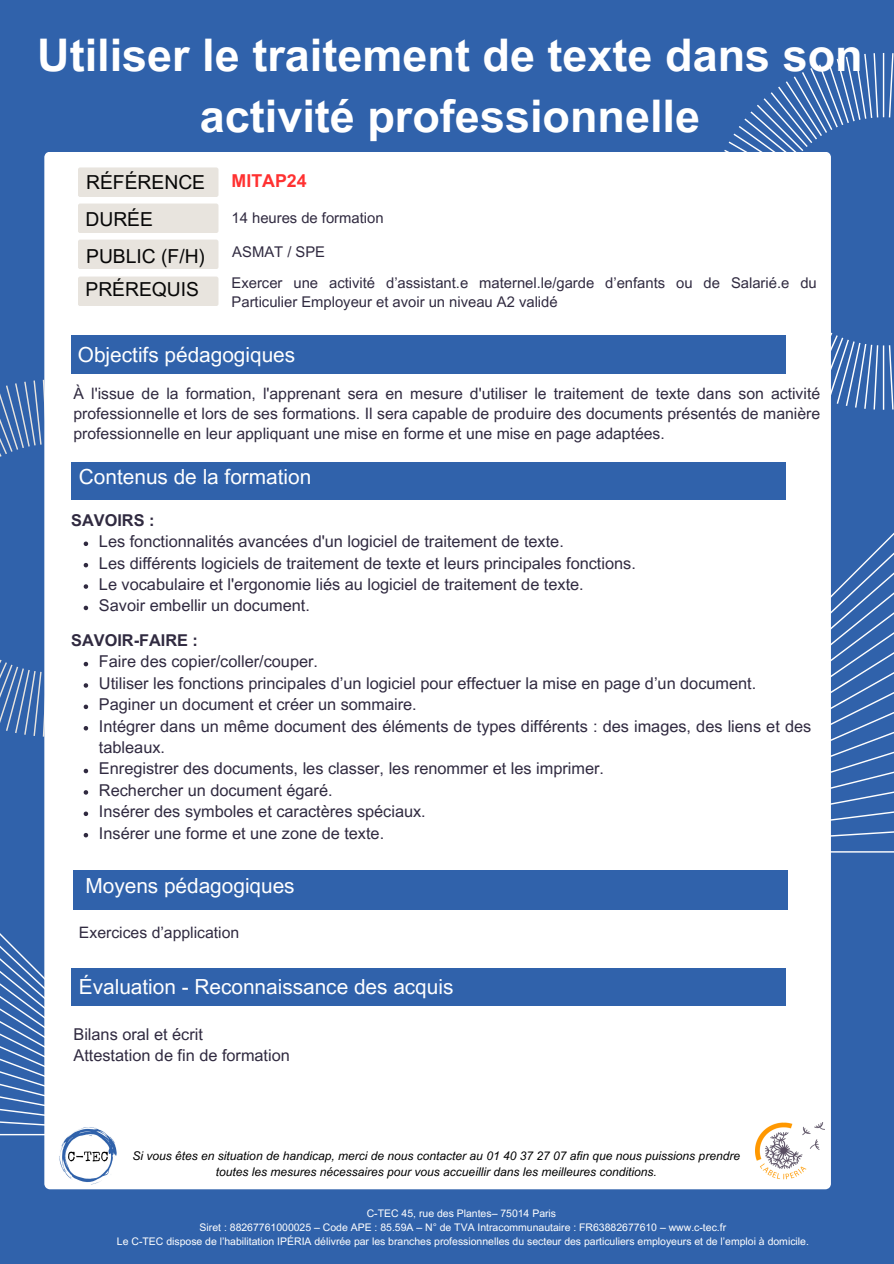
<style>
.page{position:relative;width:894px;height:1264px;background:#fff}
.page>*{position:absolute;margin:0;border:0;box-sizing:border-box;transform-origin:0 0}
.t1{font:700 45px/60.8px "Arial MT Pro";color:#fff;text-align:center}
.t2{font:20.85px "Arial MT Pro";color:#fff}
.t3{font:19.35px "Arial MT Pro";color:#070707}
.t4{font:700 17.85px "Arial MT Pro";color:#ff3131}
.t5{font:16.35px/21.3px "Arial MT Pro";color:#302a40}
.t6{font:700 16.35px "Arial MT Pro";color:#302a40}
.t7{font:15.75px/20.2px "Arial MT Pro";color:#302a40;text-align:justify}
.t8{font:14.85px/19.2px "Arial MT Pro";color:#302a40}
.t9{font:italic 12px/16px "Arial MT Pro";color:#000;text-align:center}
.t10{font:10.5px "Arial MT Pro";color:#fff}
</style>
<div class="page">
<div style="left:0;top:0;width:893px;height:1263px;background:#3062ab"></div>
<svg style="left:830px;top:496px;width:63px;height:356px"></svg>
<svg style="left:0;top:933px;width:44px;height:202px"></svg>
<svg style="left:0;top:379px;width:44px;height:357px"></svg>
<svg style="left:724px;top:53px;width:169px;height:357px"></svg>
<div style="left:44px;top:152px;width:786px;height:1037px;background:#fff"></div>
<div style="left:71px;top:462px;width:715px;height:37px;background:#3062ab"></div>
<div style="left:78px;top:167px;width:140px;height:30px;background:#e8e4de;border-radius:2px"></div>
<div style="left:78px;top:203px;width:140px;height:30px;background:#e8e4de;border-radius:2px"></div>
<div style="left:78px;top:239px;width:140px;height:30px;background:#e8e4de;border-radius:2px"></div>
<img style="left:53px;top:1124px;width:88px;height:64px">
<img style="left:755px;top:1122px;width:69px;height:61px">
<div style="left:78px;top:276px;width:140px;height:30px;background:#e8e4de;border-radius:2px"></div>
<div style="left:71px;top:335px;width:715px;height:39px;background:#3062ab"></div>
<div style="left:73px;top:870px;width:715px;height:39px;background:#3062ab"></div>
<div style="left:71px;top:968px;width:715px;height:37px;background:#3062ab"></div>
<svg style="left:84px;top:541px;width:4px;height:5px"></svg>
<svg style="left:84px;top:563px;width:4px;height:4px"></svg>
<svg style="left:84px;top:584px;width:4px;height:5px"></svg>
<svg style="left:84px;top:605px;width:4px;height:5px"></svg>
<svg style="left:84px;top:662px;width:4px;height:4px"></svg>
<svg style="left:84px;top:683px;width:4px;height:4px"></svg>
<svg style="left:84px;top:704px;width:4px;height:5px"></svg>
<svg style="left:84px;top:726px;width:4px;height:4px"></svg>
<svg style="left:84px;top:768px;width:4px;height:5px"></svg>
<svg style="left:84px;top:790px;width:4px;height:4px"></svg>
<svg style="left:84px;top:811px;width:4px;height:5px"></svg>
<svg style="left:84px;top:833px;width:4px;height:4px"></svg>
<p class="t1" style="left:37px;top:30px;width:826px">Utiliser le traitement de texte dans son activité professionnelle</p>
<p class="t3" style="left:86px;top:175px;width:120px">RÉFÉRENCE</p>
<p class="t3" style="left:85px;top:212px;width:69px">DURÉE</p>
<p class="t3" style="left:86px;top:249px;width:120px">PUBLIC (F/H)</p>
<p class="t4" style="left:231px;top:174px;width:77px">MITAP24</p>
<p class="t8" style="left:231px;top:210px;width:153px">14 heures de formation</p>
<p class="t8" style="left:232px;top:244px;width:94px">ASMAT / SPE</p>
<p class="t3" style="left:85px;top:282px;width:115px">PRÉREQUIS</p>
<p class="t8" style="left:231px;top:275px;width:586px">Exercer une activité d’assistant.e maternel.le/garde d’enfants ou de Salarié.e du<br>Particulier Employeur et avoir un niveau A2 validé</p>
<p class="t2" style="left:78px;top:347px;width:219px">Objectifs pédagogiques</p>
<p class="t7" style="left:73px;top:385px;width:748px">À l'issue de la formation, l'apprenant sera en mesure d'utiliser le traitement de texte dans son activité professionnelle et lors de ses formations. Il sera capable de produire des documents présentés de manière professionnelle en leur appliquant une mise en forme et une mise en page adaptées.</p>
<p class="t2" style="left:79px;top:469px;width:234px">Contenus de la formation</p>
<p class="t6" style="left:71px;top:514px;width:85px">SAVOIRS :</p>
<p class="t5" style="left:99px;top:533px;width:466px">Les fonctionnalités avancées d'un logiciel de traitement de texte.</p>
<p class="t5" style="left:99px;top:554px;width:538px">Les différents logiciels de traitement de texte et leurs principales fonctions.</p>
<p class="t5" style="left:99px;top:575px;width:486px">Le vocabulaire et l'ergonomie liés au logiciel de traitement de texte.</p>
<p class="t5" style="left:99px;top:597px;width:212px">Savoir embellir un document.</p>
<p class="t6" style="left:71px;top:634px;width:128px">SAVOIR-FAIRE :</p>
<p class="t5" style="left:99px;top:653px;width:220px">Faire des copier/coller/couper.</p>
<p class="t5" style="left:99px;top:674px;width:658px">Utiliser les fonctions principales d’un logiciel pour effectuer la mise en page d’un document.</p>
<p class="t5" style="left:99px;top:696px;width:319px">Paginer un document et créer un sommaire.</p>
<p class="t5" style="left:99px;top:717px;width:713px">Intégrer dans un même document des éléments de types différents : des images, des liens et des tableaux.</p>
<p class="t5" style="left:99px;top:760px;width:506px">Enregistrer des documents, les classer, les renommer et les imprimer.</p>
<p class="t5" style="left:99px;top:781px;width:235px">Rechercher un document égaré.</p>
<p class="t5" style="left:99px;top:802px;width:328px">Insérer des symboles et caractères spéciaux.</p>
<p class="t5" style="left:99px;top:824px;width:287px">Insérer une forme et une zone de texte.</p>
<p class="t2" style="left:85px;top:878px;width:211px">Moyens pédagogiques</p>
<p class="t7" style="left:79px;top:924px;width:162px">Exercices d’application</p>
<p class="t2" style="left:79px;top:978px;width:376px">Évaluation - Reconnaissance des acquis</p>
<p class="t5" style="left:73px;top:1025px;width:131px">Bilans oral et écrit</p>
<p class="t5" style="left:73px;top:1046px;width:218px">Attestation de fin de formation</p>
<p class="t9" style="left:132px;top:1149px;width:609px">Si vous êtes en situation de handicap, merci de nous contacter au 01 40 37 27 07 afin que nous puissions prendre toutes les mesures nécessaires pour vous accueillir dans les meilleures conditions.</p>
<p class="t10" style="left:366px;top:1209px;width:191px">C-TEC 45, rue des Plantes– 75014 Paris</p>
<p class="t10" style="left:199px;top:1223px;width:528px">Siret : 88267761000025 – Code APE : 85.59A – N° de TVA Intracommunautaire : FR63882677610 – www.c-tec.fr</p>
<p class="t10" style="left:117px;top:1236px;width:693px">Le C-TEC dispose de l’habilitation IPÉRIA délivrée par les branches professionnelles du secteur des particuliers employeurs et de l’emploi à domicile.</p>
</div>
